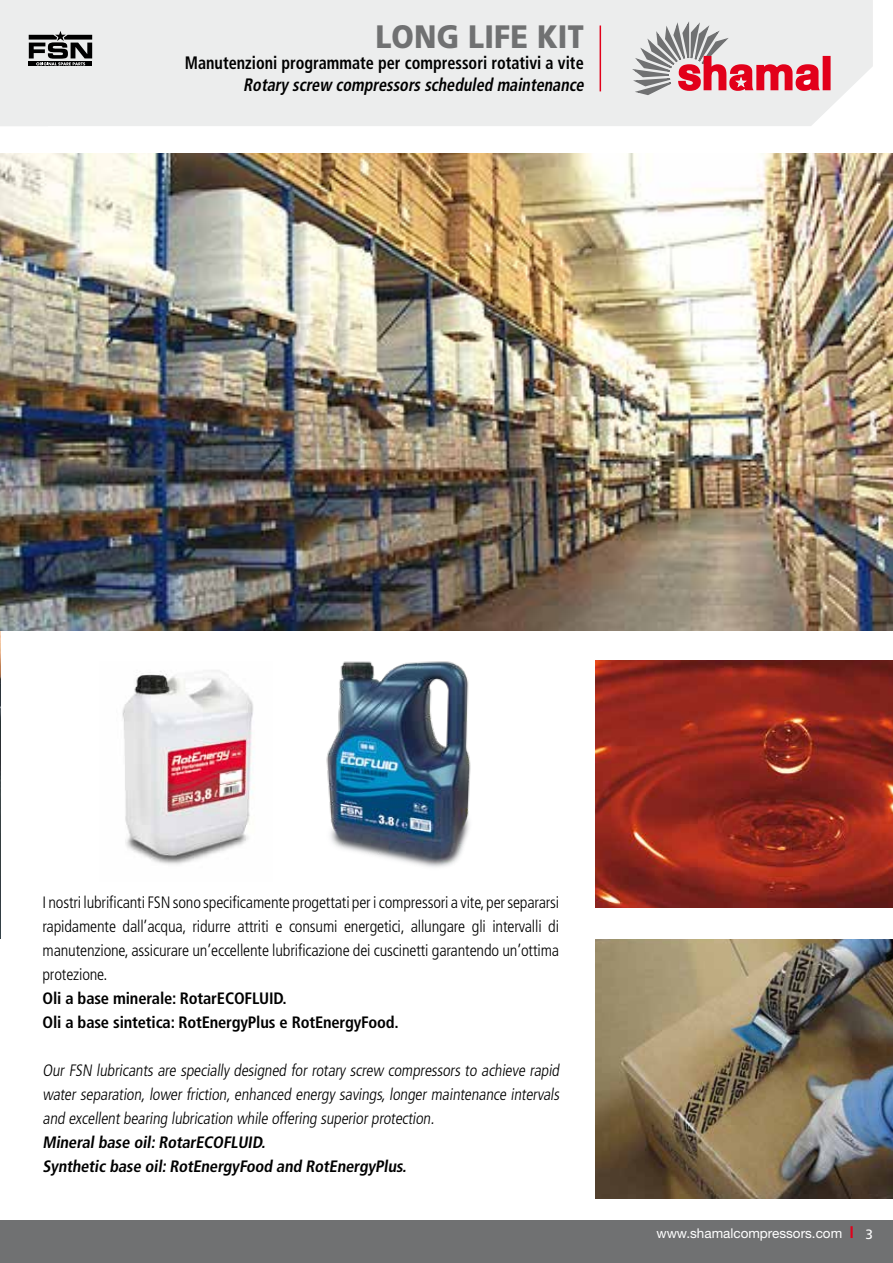
<style>
.page{position:relative;width:893px;height:1263px;background:#fff}
.page>*{position:absolute;margin:0;border:0;box-sizing:border-box;transform-origin:0 0}
.t1{font:900 32.4px "Frutiger LT Std";letter-spacing:.005em;color:#707172;scale:.89 1}
.t2{font:700 condensed 18px "Frutiger LT Std";color:#000;scale:.9 1}
.t3{font:italic 700 condensed 18px "Frutiger LT Std";color:#000;scale:.9 1}
.t4{font:300 condensed 16.5px/24px "Frutiger LT Std";letter-spacing:-.01em;color:#000;text-align:justify}
.t5{font:700 condensed 16.5px/24px "Frutiger LT Std";letter-spacing:-.01em;color:#000}
.t6{font:13.5px "Helvetica Neue LT Std";color:#fff}
.s1{font-weight:700;font-size:16.5px;color:#e2001a}
.s2{font-family:"Frutiger LT Std"}
</style>
<div class="page">
<img style="left:0;top:154px;width:893px;height:477px">
<div style="left:0;top:0;width:873px;height:126px;background:#eceded"></div>
<div style="left:0;top:1220px;width:893px;height:43px;background:#707172"></div>
<hr style="left:600px;top:26px;width:1px;height:65px;background:#e2001a">
<svg style="left:630px;top:22px;width:201px;height:74px"></svg>
<svg style="left:29px;top:65px;width:63px;height:1px"></svg>
<svg style="left:29px;top:31px;width:63px;height:34px"></svg>
<img style="left:595px;top:661px;width:298px;height:247px">
<img style="left:595px;top:939px;width:298px;height:259px">
<img style="left:0;top:631px;width:1px;height:307px">
<img style="left:326px;top:661px;width:145px;height:207px">
<img style="left:122px;top:670px;width:131px;height:195px">
<h1 class="t1" style="left:375px;top:17px;width:235px">LONG LIFE KIT</h1>
<p class="t2" style="left:185px;top:52px;width:445px">Manutenzioni programmate per compressori rotativi a vite</p>
<p class="t3" style="left:243px;top:74px;width:384px">Rotary screw compressorsscheduled maintenance</p>
<p class="t4" style="left:43px;top:890px;width:518px">I nostri lubrificanti FSN sono specificamente progettati per i compressori a vite, per separarsi rapidamente dall’acqua, ridurre attriti e consumi energetici, allungare gli intervalli di manutenzione, assicurare un’eccellente lubrificazione dei cuscinetti garantendo un’ottima protezione.</p>
<p class="t5" style="left:43px;top:986px;width:358px">Oli a base minerale: RotarECOFLUID.<br>Oli a base sintetica: RotEnergyPlus e RotEnergyFood.</p>
<p class="t4" style="left:43px;top:1058px;width:521px">Our FSN lubricants are specially designed for rotary screw compressors to achieve rapid water separation, lower friction, enhanced energy savings, longer maintenance intervals and excellentbearing lubrication while offering superiorprotection.</p>
<p class="t5" style="left:42px;top:1130px;width:368px">Mineral base oil:RotarECOFLUID.<br>Synthetic base oil:RotEnergyFood and RotEnergyPlus.</p>
<p class="t6" style="left:656px;top:1225px;width:218px">www.shamalcompressors.com <span class="s1">I</span> <span class="s2">3</span></p>
</div>
